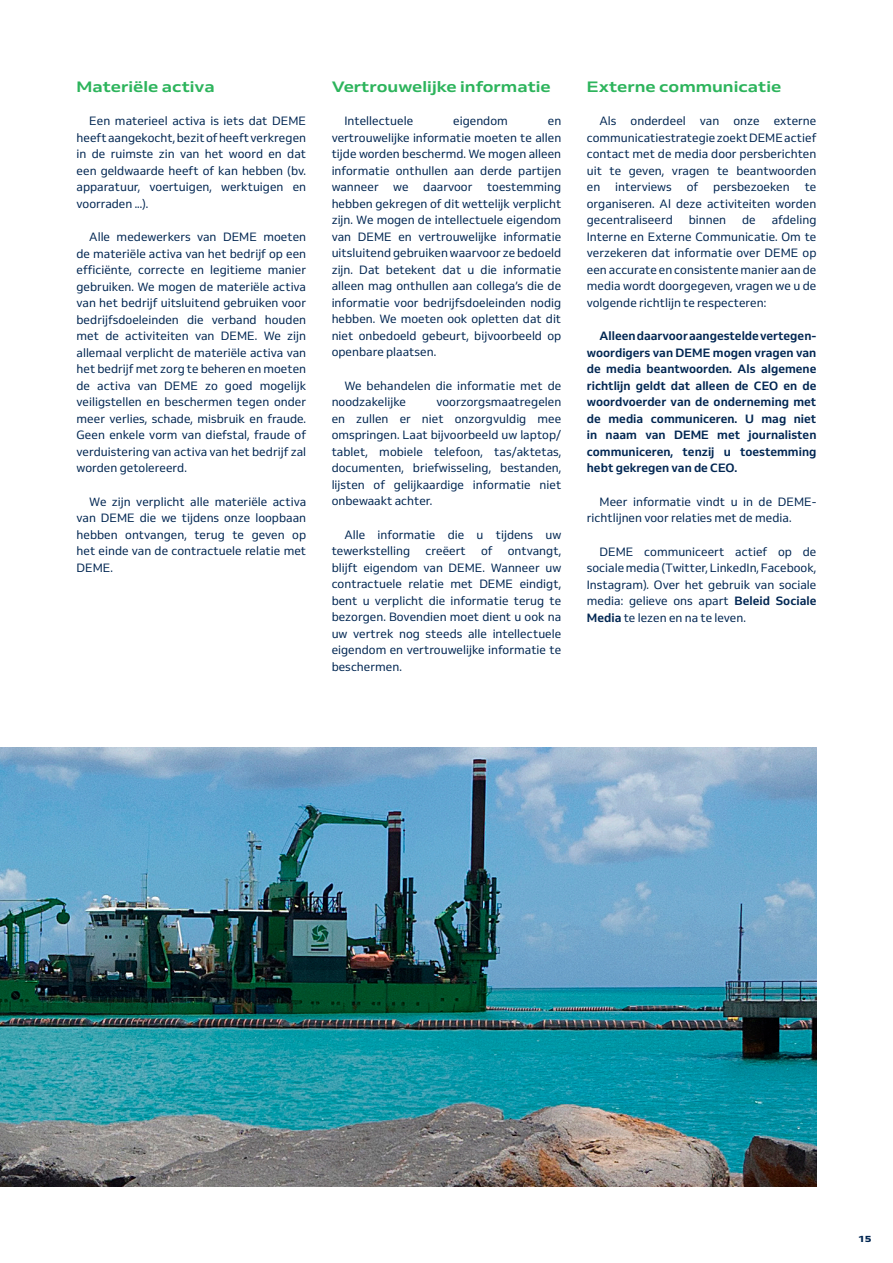
<style>
.page{position:relative;width:893px;height:1263px;background:#fff}
.page>*{position:absolute;margin:0;border:0;box-sizing:border-box;transform-origin:0 0}
.Body_text{font:700 semi-expanded 15px "Venn";color:#2db45c}
.Body_text-2{font:12px/16.5px "Venn";color:#002652;text-align:justify}
.Body_text-3{font:700 12px/16.5px "Venn";color:#002652;text-align:justify}
.t1{font:800 semi-expanded 9px "Venn";color:#002652}
.s1{font-weight:700}
</style>
<div class="page">
<img style="left:0;top:748px;width:816px;height:438px">
<p class="Body_text" style="left:77px;top:77px;width:140px">Materiële activa</p>
<p class="Body_text-2" style="left:77px;top:113px;width:231px;text-indent:13px">Een materieel activa is iets dat DEME heeft aangekocht, bezit of heeft verkregen in de ruimste zin van het woord en dat een geldwaarde heeft of kan hebben (bv. apparatuur, voertuigen, werktuigen en voorraden ...).</p>
<p class="Body_text-2" style="left:77px;top:229px;width:231px;text-indent:13px">Alle medewerkers van DEME moeten de materiële activa van het bedrijf op een efficiënte, correcte en legitieme manier gebruiken. We mogen de materiële activa van het bedrijf uitsluitend gebruiken voor bedrijfsdoeleinden die verband houden met de activiteiten van DEME. We zijn allemaal verplicht de materiële activa van het bedrijf met zorg te beheren en moeten de activa van DEME zo goed mogelijk veiligstellen en beschermen tegen onder meer verlies, schade, misbruik en fraude.<br>Geen enkele vorm van diefstal, fraude of verduistering van activa van het bedrijf zal worden getolereerd.</p>
<p class="Body_text-2" style="left:77px;top:493px;width:231px;text-indent:13px">We zijn verplicht alle materiële activa van DEME die we tijdens onze loopbaan hebben ontvangen, terug te geven op het einde van de contractuele relatie met DEME.</p>
<p class="Body_text" style="left:332px;top:77px;width:221px">Vertrouwelijke informatie</p>
<p class="Body_text-2" style="left:344px;top:113px;width:70px">Intellectuele</p>
<p class="Body_text-2" style="left:453px;top:113px;width:56px">eigendom</p>
<p class="Body_text-2" style="left:332px;top:113px;width:231px;text-indent:216px">en vertrouwelijke informatie moeten te allen tijde worden beschermd. We mogen alleen informatie onthullen aan derde partijen wanneer we daarvoor toestemming hebben gekregen of dit wettelijk verplicht zijn. We mogen de intellectuele eigendom van DEME en vertrouwelijke informatie uitsluitend gebruiken waarvoor ze bedoeld zijn. Dat betekent dat u die informatie alleen mag onthullen aan collega’s die de informatie voor bedrijfsdoeleinden nodig hebben. We moeten ook opletten dat dit niet onbedoeld gebeurt, bijvoorbeeld op openbare plaatsen.</p>
<p class="Body_text-2" style="left:332px;top:377px;width:231px;text-indent:13px">We behandelen die informatie met de noodzakelijke</p>
<p class="Body_text-2" style="left:332px;top:394px;width:231px;text-indent:105px">voorzorgsmaatregelen en zullen er niet onzorgvuldig mee omspringen. Laat bijvoorbeeld uw laptop/ tablet, mobiele telefoon, tas/aktetas, documenten, briefwisseling, bestanden, lijsten of gelijkaardige informatie niet onbewaakt achter.</p>
<p class="Body_text-2" style="left:332px;top:526px;width:231px;text-indent:13px">Alle informatie die u tijdens uw tewerkstelling</p>
<p class="Body_text-2" style="left:425px;top:543px;width:42px">creëert</p>
<p class="Body_text-2" style="left:481px;top:543px;width:13px">of</p>
<p class="Body_text-2" style="left:332px;top:543px;width:231px;text-indent:176px">ontvangt, blijft eigendom van DEME. Wanneer uw contractuele relatie met DEME eindigt, bent u verplicht die informatie terug te bezorgen. Bovendien moet dient u ook na uw vertrek nog steeds alle intellectuele eigendom en vertrouwelijke informatie te beschermen.</p>
<p class="Body_text" style="left:587px;top:77px;width:196px">Externe communicatie</p>
<p class="Body_text-2" style="left:587px;top:113px;width:231px;text-indent:13px">Als onderdeel van onze externe communicatiestrategie zoekt DEME actief contact met de media door persberichten uit te geven, vragen te beantwoorden en interviews of persbezoeken te organiseren. Al deze activiteiten worden gecentraliseerd</p>
<p class="Body_text-2" style="left:587px;top:212px;width:231px;text-indent:185px">afdeling Interne en Externe Communicatie. Om te verzekeren dat informatie over DEME op een accurate en consistente manier aan de media wordt doorgegeven, vragen we u de volgende richtlijn te respecteren:</p>
<p class="Body_text-3" style="left:587px;top:328px;width:231px;text-indent:13px">Alleen daarvoor aangestelde vertegen&shy;woordigers van DEME mogen vragen van de media beantwoorden. Als algemene richtlijn geldt dat alleen de CEO en de woordvoerder van de onderneming met de media communiceren. U mag niet in naam van DEME met journalisten communiceren, tenzij u toestemming hebt gekregen van de CEO.</p>
<p class="Body_text-2" style="left:587px;top:493px;width:231px;text-indent:13px">Meer informatie vindt u in de DEME&shy;richtlijnen voor relaties met de media.</p>
<p class="Body_text-2" style="left:587px;top:543px;width:231px;text-indent:13px">DEME communiceert actief op de sociale media (Twitter, LinkedIn, Facebook, Instagram). Over het gebruik van sociale media: gelieve ons apart <span class="s1">Beleid Sociale Media</span> te lezen en na te leven.</p>
<p class="Body_text-2" style="left:689px;top:212px;width:39px">binnen</p>
<p class="Body_text-2" style="left:742px;top:212px;width:15px">de</p>
<p class="t1" style="left:858px;top:1233px;width:15px">15</p>
</div>
